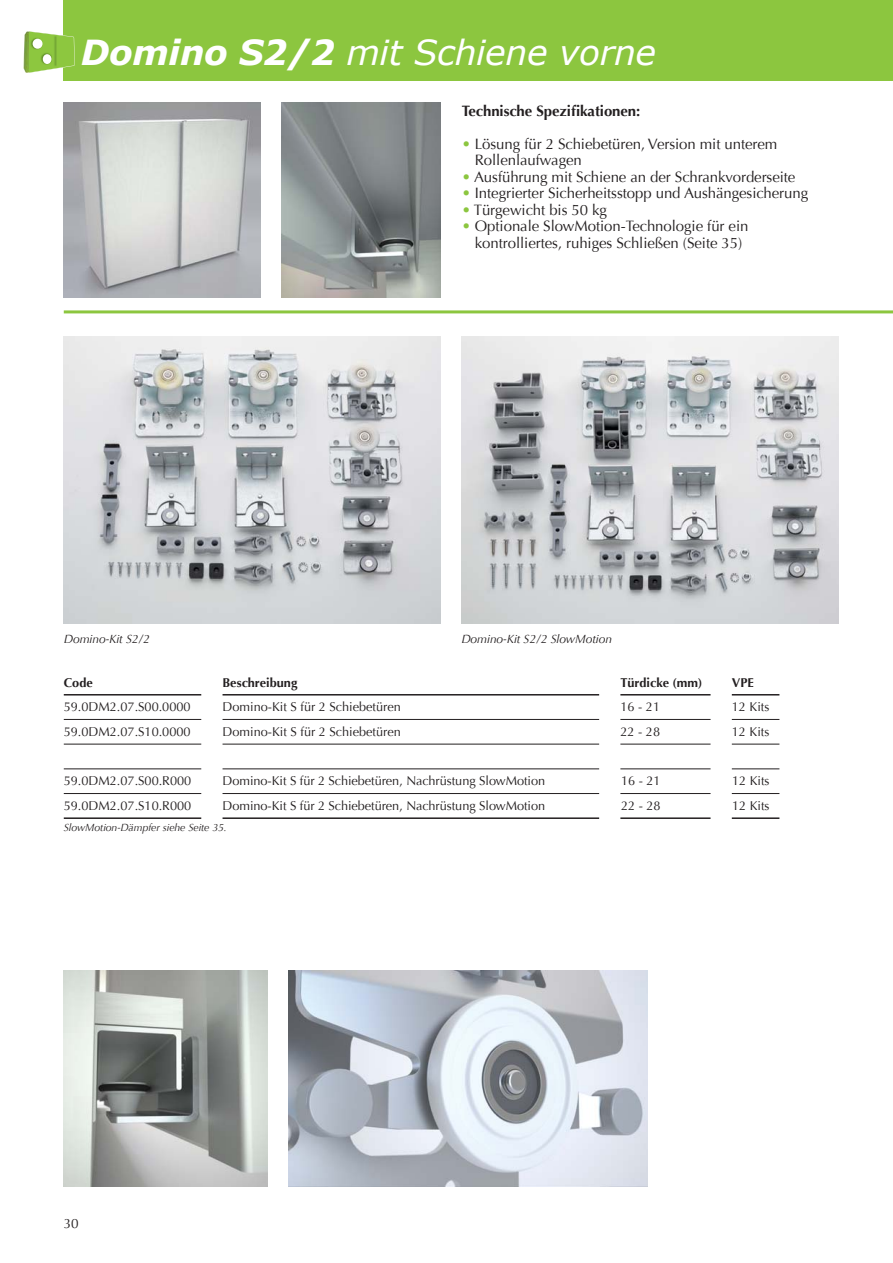
<style>
.page{position:relative;width:893px;height:1263px;background:#fff}
.page>*{position:absolute;margin:0;border:0;box-sizing:border-box;transform-origin:0 0}
.t1{font:italic 34.5px "Verdana";letter-spacing:-.01em;color:#fff}
.t2{font:15px/16.5px "Optima";letter-spacing:-.005em;color:#231f20}
.t3{font:700 15px "Optima";letter-spacing:-.005em;color:#231f20}
.t4{font:13.5px "Optima";color:#231f20}
.t5{font:12.75px "Optima";letter-spacing:-.005em;color:#231f20}
.t6{font:700 12.75px "Optima";color:#231f20}
.t7{font:italic 12px "Optima";letter-spacing:-.005em;color:#231f20}
.t8{font:italic 10.5px "Optima";letter-spacing:-.005em;color:#231f20}
.s1{font-weight:700}
.s2{color:#8cc63f}
</style>
<div class="page">
<div style="left:64px;top:0;width:829px;height:81px;background:#8cc63f"></div>
<svg style="left:23px;top:31px;width:52px;height:42px"></svg>
<div style="left:33px;top:39px;width:10px;height:10px;background:#fff;border-radius:50%"></div>
<div style="left:43px;top:54px;width:8px;height:10px;background:#fff;border-radius:50%"></div>
<img style="left:54px;top:36px;width:3px;height:31px">
<img style="left:282px;top:102px;width:158px;height:195px">
<img style="left:63px;top:337px;width:377px;height:287px">
<img style="left:461px;top:337px;width:377px;height:287px">
<img style="left:64px;top:102px;width:196px;height:195px">
<img style="left:64px;top:971px;width:203px;height:215px">
<img style="left:288px;top:971px;width:360px;height:215px">
<hr style="left:64px;top:310px;width:829px;height:3px;background:#8cc63f">
<hr style="left:64px;top:694px;width:137px;height:1px;background:#231f20">
<hr style="left:223px;top:694px;width:376px;height:1px;background:#231f20">
<hr style="left:620px;top:694px;width:91px;height:1px;background:#231f20">
<hr style="left:732px;top:694px;width:47px;height:1px;background:#231f20">
<hr style="left:64px;top:719px;width:137px;height:1px;background:#231f20">
<hr style="left:223px;top:719px;width:376px;height:1px;background:#231f20">
<hr style="left:620px;top:719px;width:91px;height:1px;background:#231f20">
<hr style="left:732px;top:719px;width:47px;height:1px;background:#231f20">
<hr style="left:64px;top:744px;width:137px;height:1px;background:#231f20">
<hr style="left:223px;top:744px;width:376px;height:1px;background:#231f20">
<hr style="left:620px;top:744px;width:91px;height:1px;background:#231f20">
<hr style="left:732px;top:744px;width:47px;height:1px;background:#231f20">
<hr style="left:64px;top:768px;width:137px;height:1px;background:#231f20">
<hr style="left:223px;top:768px;width:376px;height:1px;background:#231f20">
<hr style="left:620px;top:768px;width:91px;height:1px;background:#231f20">
<hr style="left:732px;top:768px;width:47px;height:1px;background:#231f20">
<hr style="left:64px;top:793px;width:137px;height:1px;background:#231f20">
<hr style="left:223px;top:793px;width:376px;height:1px;background:#231f20">
<hr style="left:620px;top:793px;width:91px;height:1px;background:#231f20">
<hr style="left:732px;top:793px;width:47px;height:1px;background:#231f20">
<hr style="left:64px;top:817px;width:137px;height:2px;background:#231f20">
<hr style="left:223px;top:817px;width:376px;height:2px;background:#231f20">
<hr style="left:620px;top:817px;width:91px;height:2px;background:#231f20">
<hr style="left:732px;top:817px;width:47px;height:2px;background:#231f20">
<h1 class="t1" style="left:81px;top:30px;width:577px"><span class="s1">Domino S2/2</span> mit Schiene vorne</h1>
<p class="t3" style="left:462px;top:102px;width:180px">Technische Spezifikationen:</p>
<p class="t2" style="left:475px;top:136px;width:304px;text-indent:-13px"><span class="s2">•</span> Lösung für 2 Schiebetüren, Version mit unterem<br>Rollenlaufwagen</p>
<p class="t2" style="left:462px;top:169px;width:335px"><span class="s2">•</span> Ausführung mit Schiene an der Schrankvorderseite</p>
<p class="t2" style="left:462px;top:185px;width:348px"><span class="s2">•</span> Integrierter Sicherheitsstopp und Aushängesicherung</p>
<p class="t2" style="left:462px;top:202px;width:147px"><span class="s2">•</span> Türgewicht bis 50 kg</p>
<p class="t2" style="left:462px;top:218px;width:288px;text-align:center"><span class="s2">•</span> Optionale SlowMotion-Technologie für ein kontrolliertes, ruhiges Schließen (Seite 35)</p>
<p class="t7" style="left:64px;top:632px;width:88px">Domino-Kit S2/2</p>
<p class="t7" style="left:461px;top:632px;width:152px">Domino-Kit S2/2 SlowMotion</p>
<p class="t6" style="left:64px;top:676px;width:31px">Code</p>
<p class="t6" style="left:223px;top:676px;width:76px">Beschreibung</p>
<p class="t6" style="left:620px;top:676px;width:83px">Türdicke (mm)</p>
<p class="t6" style="left:732px;top:676px;width:23px">VPE</p>
<p class="t5" style="left:64px;top:699px;width:128px">59.0DM2.07.S00.0000</p>
<p class="t5" style="left:223px;top:699px;width:180px">Domino-Kit S für 2 Schiebetüren</p>
<p class="t5" style="left:620px;top:699px;width:41px">16 - 21</p>
<p class="t5" style="left:732px;top:699px;width:39px">12 Kits</p>
<p class="t5" style="left:64px;top:724px;width:128px">59.0DM2.07.S10.0000</p>
<p class="t5" style="left:223px;top:724px;width:180px">Domino-Kit S für 2 Schiebetüren</p>
<p class="t5" style="left:620px;top:724px;width:41px">22 - 28</p>
<p class="t5" style="left:732px;top:724px;width:39px">12 Kits</p>
<p class="t5" style="left:64px;top:773px;width:129px">59.0DM2.07.S00.R000</p>
<p class="t5" style="left:223px;top:773px;width:324px">Domino-Kit S für 2 Schiebetüren, Nachrüstung SlowMotion</p>
<p class="t5" style="left:621px;top:773px;width:41px">16 - 21</p>
<p class="t5" style="left:732px;top:773px;width:39px">12 Kits</p>
<p class="t5" style="left:64px;top:798px;width:129px">59.0DM2.07.S10.R000</p>
<p class="t5" style="left:223px;top:798px;width:324px">Domino-Kit S für 2 Schiebetüren, Nachrüstung SlowMotion</p>
<p class="t5" style="left:621px;top:798px;width:41px">22 - 28</p>
<p class="t5" style="left:732px;top:798px;width:39px">12 Kits</p>
<p class="t8" style="left:64px;top:821px;width:165px">SlowMotion-Dämpfer siehe Seite 35.</p>
<p class="t4" style="left:64px;top:1216px;width:16px">30</p>
</div>
